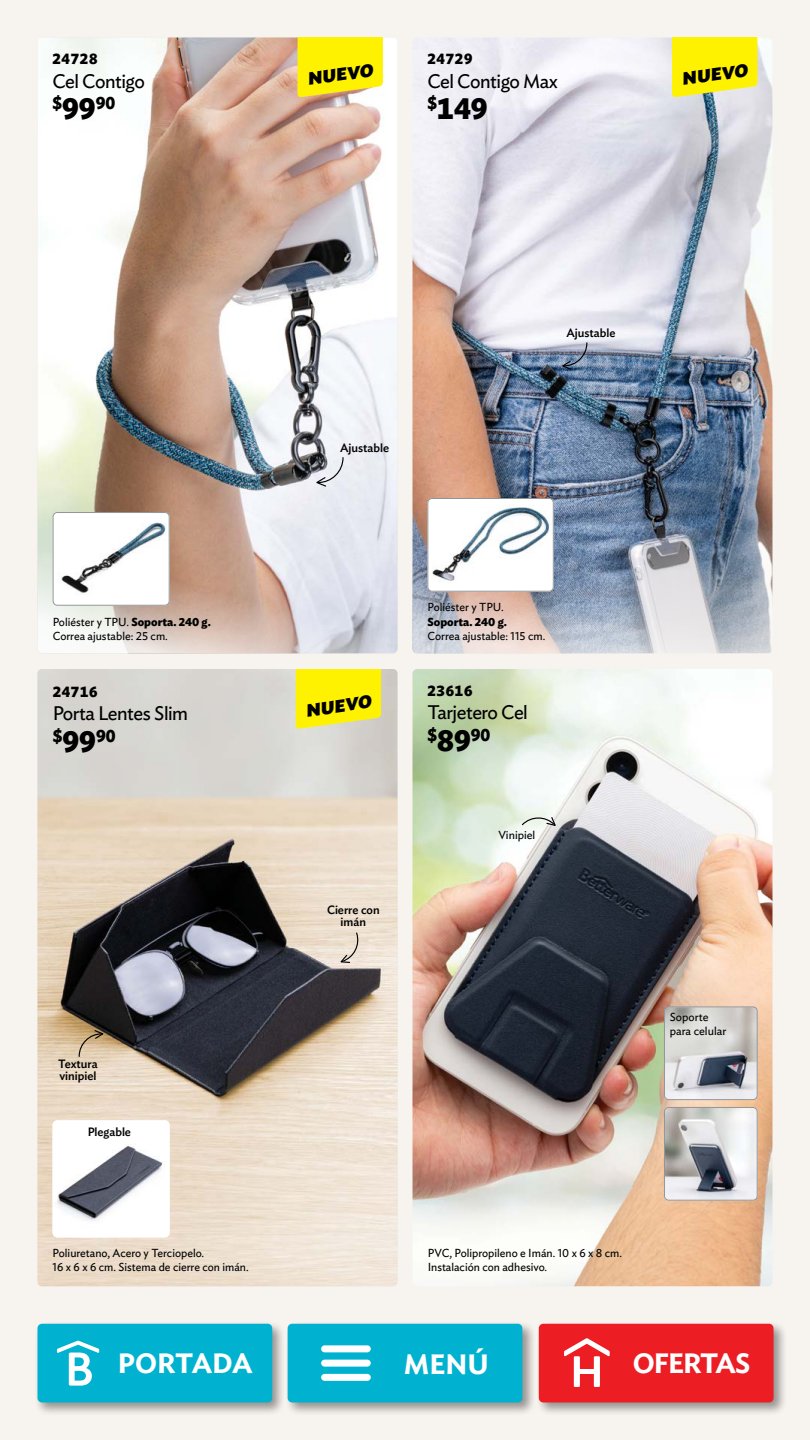
<style>
.page{position:relative;width:810px;height:1440px;background:#f7f3ef}
.page>*{position:absolute;margin:0;border:0;box-sizing:border-box;transform-origin:0 0}
.t1{font:700 30px "Ideal Sans";color:#000}
.t2{font:600 27.75px "Ideal Sans";letter-spacing:-.03em;color:#fff}
.t3{font:600 27.75px "Ideal Sans";letter-spacing:-.01em;color:#fff}
.t4{font:700 22.88px "Ideal Sans";color:#000}
.t5{font:19.5px "Ideal Sans";letter-spacing:-.025em;color:#000}
.t6{font:700 17.48px "Ideal Sans";color:#000}
.t7{font:700 15px "Ideal Sans";letter-spacing:.05em;color:#000}
.t8{font:500 12px/12px "Ideal Sans";color:#000}
.t9{font:11.55px/14px "Ideal Sans";color:#000}
.t10{font:700 11.55px "Ideal Sans";color:#000}
.s1{font-size:30px}
.s2{font-weight:700}
</style>
<div class="page">
<img style="left:38px;top:669px;width:360px;height:617px">
<img style="left:53px;top:1120px;width:117px;height:117px">
<div style="left:53px;top:1120px;width:117px;height:117px;border:1px solid #fff;border-radius:4px"></div>
<img style="left:412px;top:38px;width:360px;height:615px">
<img style="left:38px;top:38px;width:360px;height:509px">
<img style="left:412px;top:669px;width:360px;height:617px">
<img style="left:664px;top:1107px;width:94px;height:94px">
<div style="left:664px;top:1107px;width:94px;height:94px;border:1px solid #939598;border-radius:4px"></div>
<img style="left:664px;top:1007px;width:94px;height:93px">
<div style="left:664px;top:1006px;width:94px;height:94px;border:1px solid #939598;border-radius:4px"></div>
<svg style="left:412px;top:545px;width:360px;height:108px;background:#b3b7c0"></svg>
<img style="left:427px;top:499px;width:127px;height:93px">
<div style="left:427px;top:498px;width:127px;height:94px;border:1px solid #939598;border-radius:4px"></div>
<svg style="left:38px;top:545px;width:360px;height:108px"></svg>
<img style="left:53px;top:512px;width:117px;height:94px">
<div style="left:53px;top:512px;width:117px;height:94px;border:1px solid #939598;border-radius:4px"></div>
<svg style="left:78px;top:1029px;width:27px;height:29px"></svg>
<svg style="left:339px;top:932px;width:21px;height:32px"></svg>
<svg style="left:521px;top:816px;width:36px;height:11px"></svg>
<svg style="left:560px;top:342px;width:28px;height:29px"></svg>
<svg style="left:314px;top:456px;width:30px;height:32px"></svg>
<div style="left:536px;top:1321px;width:251px;height:95px;background:#000;opacity:.4"></div>
<div style="left:539px;top:1324px;width:235px;height:78px;background:#ed1d24;border-radius:4px"></div>
<div style="left:574px;top:1356px;width:6px;height:31px;background:#fff"></div>
<div style="left:594px;top:1356px;width:6px;height:31px;background:#fff"></div>
<hr style="left:577px;top:1369px;width:18px;height:4px;background:#fff">
<svg style="left:564px;top:1338px;width:46px;height:18px"></svg>
<div style="left:34px;top:1321px;width:252px;height:95px;background:#000;opacity:.4"></div>
<div style="left:38px;top:1324px;width:234px;height:78px;background:#00b2cf;border-radius:4px"></div>
<svg style="left:57px;top:1341px;width:42px;height:45px"></svg>
<div style="left:285px;top:1321px;width:251px;height:95px;background:#000;opacity:.4"></div>
<div style="left:288px;top:1324px;width:234px;height:78px;background:#00b2cf;border-radius:4px"></div>
<div style="left:321px;top:1360px;width:50px;height:7px;background:#fff;border-radius:4px"></div>
<div style="left:321px;top:1345px;width:50px;height:7px;background:#fff;border-radius:4px"></div>
<div style="left:321px;top:1374px;width:50px;height:7px;background:#fff;border-radius:4px"></div>
<svg style="left:296px;top:669px;width:85px;height:60px;background:#faee13"></svg>
<svg style="left:298px;top:38px;width:85px;height:59px;background:#fcee11"></svg>
<svg style="left:672px;top:38px;width:85px;height:59px;background:#fbef14"></svg>
<p class="t7" style="left:52px;top:47px;width:46px">24728</p>
<h3 class="t5" style="left:52px;top:66px;width:94px">Cel Contigo</h3>
<h3 class="t6" style="left:52px;top:89px;width:64px">$<span class="s1">99</span>90</h3>
<p class="t7" style="left:427px;top:47px;width:46px">24729</p>
<h3 class="t5" style="left:427px;top:66px;width:132px">Cel Contigo Max</h3>
<h1 class="t1" style="left:427px;top:85px;width:62px"><sup>$</sup>149</h1>
<h3 class="t4" style="left:304px;top:59px;width:68px;rotate:-8deg">nuevo</h3>
<h3 class="t4" style="left:679px;top:59px;width:68px;rotate:-8deg">nuevo</h3>
<p class="t9" style="left:53px;top:614px;width:160px">Poliéster y TPU. <span class="s2">Soporta. 240 g.<br></span>Correa ajustable: 25 cm.</p>
<p class="t7" style="left:53px;top:680px;width:46px">24716</p>
<h3 class="t5" style="left:53px;top:699px;width:137px">Porta Lentes Slim</h3>
<h3 class="t6" style="left:53px;top:722px;width:64px">$<span class="s1">99</span>90</h3>
<p class="t8" style="left:58px;top:1057px;width:41px">Textura vinipiel</p>
<p class="t8" style="left:88px;top:1125px;width:45px">Plegable</p>
<p class="t9" style="left:53px;top:1245px;width:198px">Poliuretano, Acero y Terciopelo.<br>16 x 6 x 6 cm. Sistema de cierre con imán.</p>
<p class="t8" style="left:340px;top:441px;width:51px">Ajustable</p>
<p class="t8" style="left:566px;top:326px;width:51px">Ajustable</p>
<h3 class="t4" style="left:303px;top:690px;width:68px;rotate:-8deg">nuevo</h3>
<p class="t8" style="left:327px;top:903px;width:54px;text-align:center">Cierre con imán</p>
<p class="t9" style="left:427px;top:600px;width:78px">Poliéster y TPU.</p>
<p class="t10" style="left:427px;top:612px;width:81px">Soporta. 240 g.</p>
<p class="t9" style="left:427px;top:628px;width:120px">Correa ajustable: 115 cm.</p>
<p class="t7" style="left:427px;top:679px;width:46px">23616</p>
<h3 class="t5" style="left:427px;top:698px;width:102px">Tarjetero Cel</h3>
<h3 class="t6" style="left:427px;top:721px;width:64px">$<span class="s1">89</span>90</h3>
<p class="t9" style="left:498px;top:828px;width:38px">Vinipiel</p>
<p class="t9" style="left:670px;top:1009px;width:58px">Soporte para celular</p>
<p class="t9" style="left:428px;top:1245px;width:196px">PVC, Polipropileno e Imán. 10 x 6 x 8 cm.<br>Instalación con adhesivo.</p>
<h2 class="t3" style="left:118px;top:1342px;width:136px">PORTADA</h2>
<h2 class="t2" style="left:404px;top:1342px;width:86px">MENÚ</h2>
<h2 class="t2" style="left:633px;top:1342px;width:119px">OFERTAS</h2>
</div>
